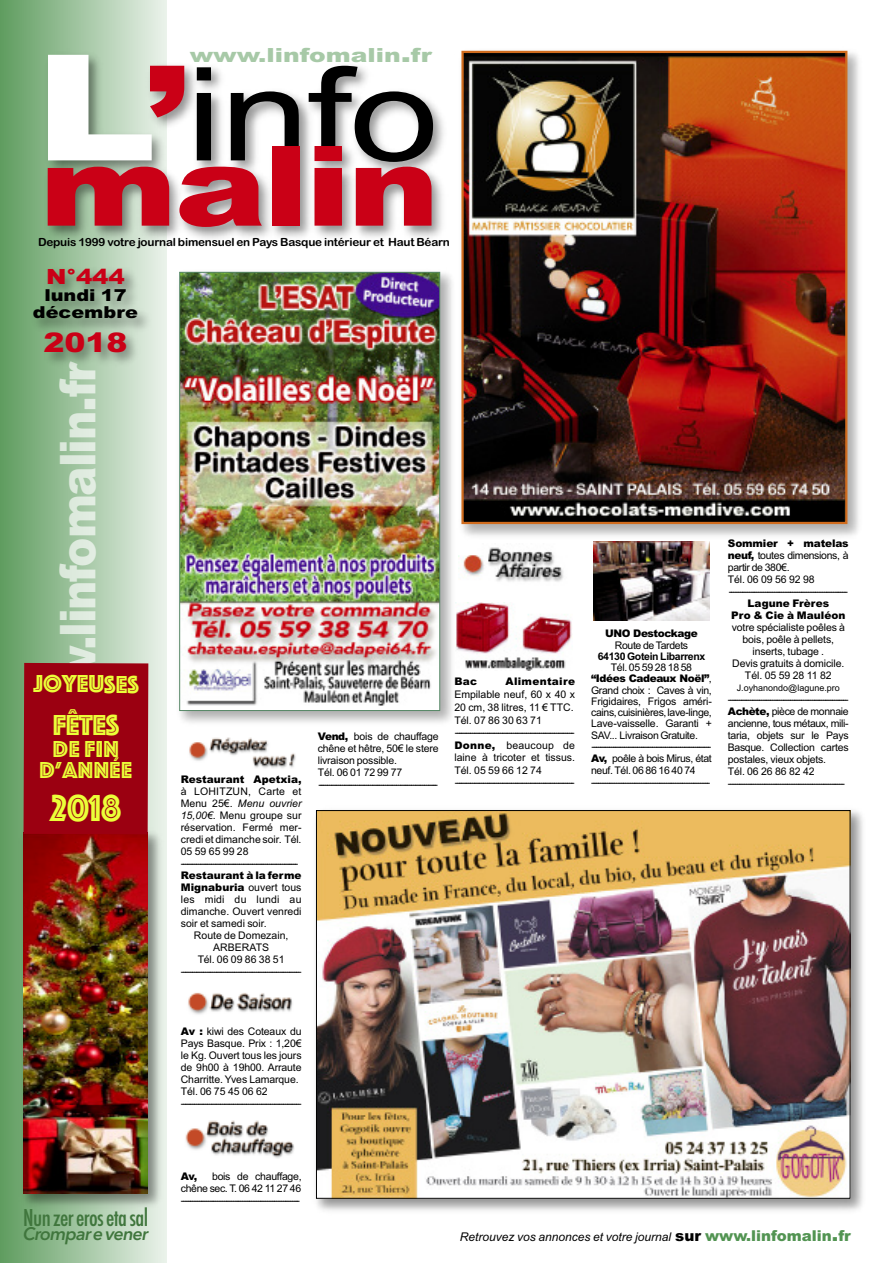
<style>
.page{position:relative;width:893px;height:1263px;background:#fff}
.page>*{position:absolute;margin:0;border:0;box-sizing:border-box;transform-origin:0 0}
.t1{font:130.05px "Arial";color:#000;scale:1.24 1}
.t2{font:900 111.3px "Arial";letter-spacing:-.025em;color:#ca0016;scale:1.24 1}
.t3{font:900 49.5px "Arial";letter-spacing:-.025em;color:rgb(255 255 255/.66);scale:.89 1}
.t4{font:39px "Phosphate Inline";color:#ebff38}
.t5{font:30px "Phosphate Inline";letter-spacing:-.025em;color:#ebff38}
.t6{font:900 27px "Arial";color:#ca0016;scale:1.17 1}
.t7{font:25.5px "Phosphate Inline";letter-spacing:-.005em;color:#ebff38}
.t8{font:24px/21.5px "Phosphate Inline";letter-spacing:.02em;color:#ebff38;text-align:center}
.t9{font:500 condensed 22.5px "Futura";letter-spacing:-.03em;color:#40763d}
.t10{font:900 21px "Arial";color:#ca0016;scale:1.17 1}
.t11{font:900 19.5px "Arial";color:#a7c9a7;scale:1.28 1}
.t12{font:italic 600 18px "Avenir Next";letter-spacing:-.045em;color:#40763d}
.t13{font:900 16.5px/17.4px "Arial";color:#000;text-align:center;scale:1.17 1}
.t14{font:italic 12px "Arial";color:#000}
.t15{font:11.25px "Arial Rounded MT Bold";letter-spacing:-.02em;color:#000;scale:1.04 1}
.t16{font:10.5px/12px "Arial";letter-spacing:-.01em;color:#000}
.t17{font:10.5px/11.6px "Arial";letter-spacing:-.035em;color:#000}
.t18{font:900 10.5px/12px "Arial";color:#000;text-align:center}
.t19{font:700 10.5px "Arial";letter-spacing:-.035em;color:#000}
.t20{font:900 10.5px "Arial";letter-spacing:-.04em;color:#000}
.t21{font:900 10.5px "Arial";letter-spacing:.025em;color:#000}
.t22{font:9px "Arial";color:#000}
.s1{font-size:24px}
.s2{font-weight:900;font-size:147.45px;color:#fff}
.s3{font-weight:900;color:#ca0016}
.s4{font-size:54px}
.s5{font-style:italic}
.s6{font-weight:900}
.s7{font-weight:900;font-style:normal;font-size:15px}
.s8{font-weight:900;font-style:normal;font-size:15px;color:#529452}
.s9{font-weight:900;font-style:normal;font-size:19.5px;color:#529452}
</style>
<div class="page">
<div style="left:0;top:0;width:167px;height:1263px;background:linear-gradient(to right,#5f9d5f,#ebf2eb)"></div>
<img style="left:6px;top:331px;width:161px;height:54px">
<img style="left:0;top:0;width:444px;height:331px">
<img style="left:17px;top:825px;width:150px;height:387px">
<img style="left:24px;top:834px;width:124px;height:359px">
<img style="left:461px;top:50px;width:398px;height:486px">
<img style="left:464px;top:54px;width:380px;height:467px">
<div style="left:461px;top:51px;width:386px;height:473px;border:2px solid #d06c1e"></div>
<img style="left:173px;top:265px;width:283px;height:458px">
<img style="left:181px;top:274px;width:257px;height:432px">
<div style="left:179px;top:272px;width:261px;height:439px;border:1px solid #578867"></div>
<img style="left:315px;top:810px;width:548px;height:401px">
<img style="left:318px;top:812px;width:530px;height:385px">
<img style="left:458px;top:547px;width:106px;height:35px">
<img style="left:456px;top:603px;width:117px;height:68px">
<img style="left:188px;top:992px;width:105px;height:23px">
<img style="left:185px;top:1120px;width:109px;height:39px">
<img style="left:189px;top:737px;width:107px;height:31px">
<svg style="left:593px;top:541px;width:117px;height:80px"></svg>
<img style="left:594px;top:541px;width:116px;height:79px">
<div style="left:24px;top:663px;width:124px;height:171px;background:#9b0011"></div>
<h3 class="t11" style="left:190px;top:44px;width:191px">www.linfomalin<span class="s1">.</span>fr</h3>
<h1 class="t1" style="left:35px;top:39px;width:328px"><span class="s2">L</span><span class="s3">’</span>info</h1>
<h2 class="t2" style="left:39px;top:122px;width:324px">malin</h2>
<p class="t15" style="left:38px;top:236px;width:398px">Depuis 1999 votre journal bimensuel en Pays Basque intérieur et Haut Béarn</p>
<h3 class="t10" style="left:46px;top:264px;width:69px">N°444</h3>
<h3 class="t13" style="left:33px;top:287px;width:91px">lundi 17 décembre</h3>
<h3 class="t6" style="left:43px;top:327px;width:73px">2018</h3>
<h3 class="t3" style="left:49px;top:768px;width:459px;rotate:-90deg">www.linfomalin<span class="s4">.</span>fr</h3>
<h3 class="t7" style="left:33px;top:666px;width:107px">JOYEUSES</h3>
<h3 class="t5" style="left:53px;top:704px;width:68px">FÊTES</h3>
<h3 class="t8" style="left:39px;top:737px;width:95px">DE FIN<br>D’ANNÉE</h3>
<h3 class="t4" style="left:50px;top:780px;width:73px">2018</h3>
<h3 class="t9" style="left:23px;top:1205px;width:126px">Nun zererosetasal</h3>
<h3 class="t12" style="left:23px;top:1218px;width:127px">Crompar e vener</h3>
<p class="t18" style="left:181px;top:774px;width:122px">Restaurant Apetxia,</p>
<p class="t16" style="left:181px;top:786px;width:122px">à LOHITZUN, Carte et<br>Menu 25€. <span class="s5">Menu ouvrier<br>15,00€</span>. Menu groupe sur réservation. Fermé mer&shy;credi et dimanche soir. Tél.<br>05 59 65 99 28 ------------------------------------------------------</p>
<p class="t16" style="left:181px;top:870px;width:122px;text-align:justify"><span class="s6">Restaurant à la ferme Mignaburia</span> ouvert tous les midi du lundi au dimanche. Ouvert venredi soir et samedi soir.</p>
<p class="t16" style="left:181px;top:930px;width:122px;text-align:center">Route de Domezain,<br>ARBERATS<br>Tél. 06 09 86 38 51 ------------------------------------------------------</p>
<p class="t16" style="left:318px;top:730px;width:122px"><span class="s6">Vend,</span> bois de chauffage chêne et hêtre, 50€ le stere livraison possible.<br>Tél. 06 01 72 99 77 -------------------------------------------------------</p>
<p class="t18" style="left:454px;top:676px;width:24px">Bac</p>
<p class="t21" style="left:506px;top:676px;width:71px">Alimentaire</p>
<p class="t16" style="left:454px;top:688px;width:122px;line-height:12.6px">Empilable neuf, 60 x 40 x<br>20 cm, 38 litres, 11 € TTC.<br>Tél. 07 86 30 63 71 -------------------------------------------------------<br><span class="s6">Donne,</span> beaucoup de laine à tricoter et tissus.<br>Tél. 05 59 66 12 74 -------------------------------------------------------</p>
<p class="t20" style="left:605px;top:627px;width:94px">UNO Destockage</p>
<p class="t17" style="left:615px;top:639px;width:75px">Route de Tardets</p>
<p class="t19" style="left:598px;top:650px;width:109px">64130 Gotein Libarrenx</p>
<p class="t17" style="left:591px;top:662px;width:122px;text-indent:20px">Tél. 05 59 28 18 58 <span class="s6">“Idées Cadeaux Noël”</span>,<br>Grand choix : Caves à vin,<br>Frigidaires, Frigos améri&shy;cains,cuisinières,lave-linge,<br>Lave-vaisselle. Garanti +<br>SAV... Livraison Gratuite. -------------------------------------------------------<br><span class="s6">Av,</span> poêle à bois Mirus, état neuf. Tél. 06 86 16 40 74 ----------------------------------------------------</p>
<p class="t17" style="left:728px;top:538px;width:122px;line-height:12px"><span class="s6">Sommier + matelas neuf,</span> toutes dimensions, à partir de 380€.<br>Tél. 06 09 56 92 98 ----------------------------------------------------</p>
<p class="t18" style="left:731px;top:598px;width:116px">Lagune Frères<br>Pro &amp; Cie à Mauléon</p>
<p class="t16" style="left:732px;top:622px;width:115px;text-align:center">votre spécialiste poêles à bois, poêle à pellets, inserts, tubage .<br>Devis gratuits à domicile.<br>Tél. 05 59 28 11 82</p>
<p class="t22" style="left:737px;top:683px;width:105px">J.oyhanondo@lagune.pro</p>
<p class="t16" style="left:728px;top:694px;width:122px">------------------------------------------------------ <span class="s6">Achète,</span> pièce de monnaie ancienne, tous métaux, mili&shy;taria, objets sur le Pays Basque. Collection cartes postales, vieux objets.<br>Tél. 06 26 86 82 42 ---------------------------------------------------</p>
<p class="t16" style="left:181px;top:1026px;width:122px"><span class="s6">Av :</span> kiwi des Coteaux du<br>Pays Basque. Prix : 1,20€ le Kg. Ouvert tous les jours de 9h00 à 19h00. Arraute<br>Charritte. Yves Lamarque.<br>Tél. 06 75 45 06 62 -------------------------------------------------------</p>
<p class="t16" style="left:181px;top:1170px;width:122px;text-align:justify;text-indent:31px">bois de chauffage, chêne sec. T. 06 42 11 27 46 ----------------------------------------------------</p>
<p class="t18" style="left:181px;top:1170px;width:18px">Av,</p>
<p class="t14" style="left:460px;top:1229px;width:393px">Retrouvez vos annonces et votre journal <span class="s7">sur</span> <span class="s8">www.linfomalin</span><span class="s9">.</span><span class="s8">fr</span></p>
</div>
